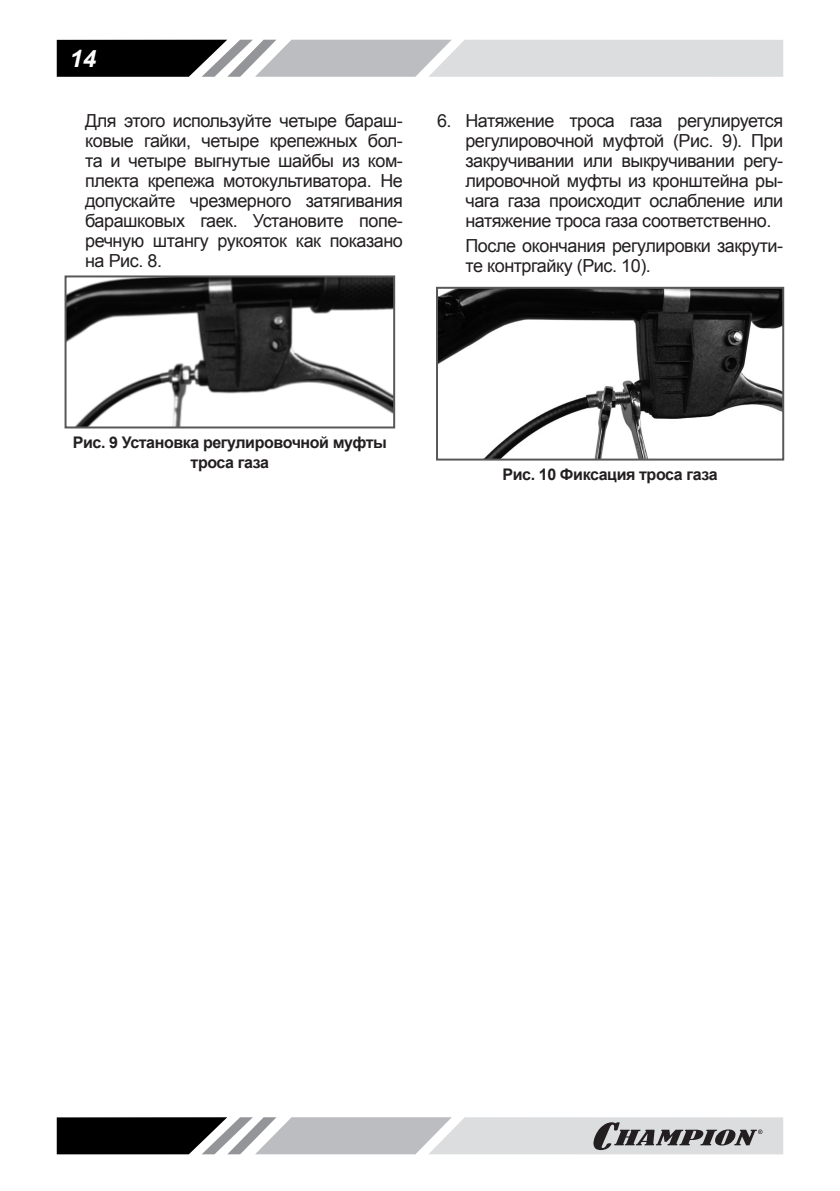
<style>
.page{position:relative;width:840px;height:1191px;background:#fff}
.page>*{position:absolute;margin:0;border:0;box-sizing:border-box;transform-origin:0 0}
.t1{font:italic 700 24px "Arial";color:#fff}
.Текст_список{font:18px/20px "Arial";letter-spacing:-.025em;color:#231f20;text-align:justify}
.РИСУНОК{font:700 16px/20px "Arial";letter-spacing:-.025em;color:#231f20;text-align:center}
</style>
<div class="page">
<svg style="left:57px;top:40px;width:725px;height:37px;background:#a7a8a9"></svg>
<svg style="left:57px;top:1117px;width:725px;height:37px;background:#9c9c9e"></svg>
<img style="left:67px;top:278px;width:325px;height:147px">
<div style="left:64px;top:275px;width:331px;height:153px;border:2px solid #57585a"></div>
<img style="left:439px;top:290px;width:341px;height:167px">
<div style="left:436px;top:287px;width:347px;height:173px;border:2px solid #57585a"></div>
<h1 class="t1" style="left:70px;top:42px;width:28px">14</h1>
<p class="Текст_список" style="left:85px;top:110px;width:319px">Для этого используйте четыре бараш&shy;ковые гайки, четыре крепежных бол&shy;та и четыре выгнутые шайбы из ком&shy;плекта крепежа мотокультиватора. Не допускайте чрезмерного затягивания барашковых гаек. Установите попе&shy;речную штангу рукояток как показано на Рис. 8.</p>
<p class="Текст_список" style="left:465px;top:110px;width:319px;text-indent:-28px">6. Натяжение троса газа регулируется регулировочной муфтой (Рис. 9). При закручивании или выкручивании регу&shy;лировочной муфты из кронштейна ры&shy;чага газа происходит ослабление или натяжение троса газа соответственно.</p>
<p class="Текст_список" style="left:465px;top:236px;width:319px">После окончания регулировки закрути&shy;те контргайку (Рис. 10).</p>
<p class="РИСУНОК" style="left:73px;top:432px;width:315px">Рис. 9 Установка регулировочной муфты троса газа</p>
<p class="РИСУНОК" style="left:502px;top:464px;width:216px">Рис. 10 Фиксация троса газа</p>
</div>
